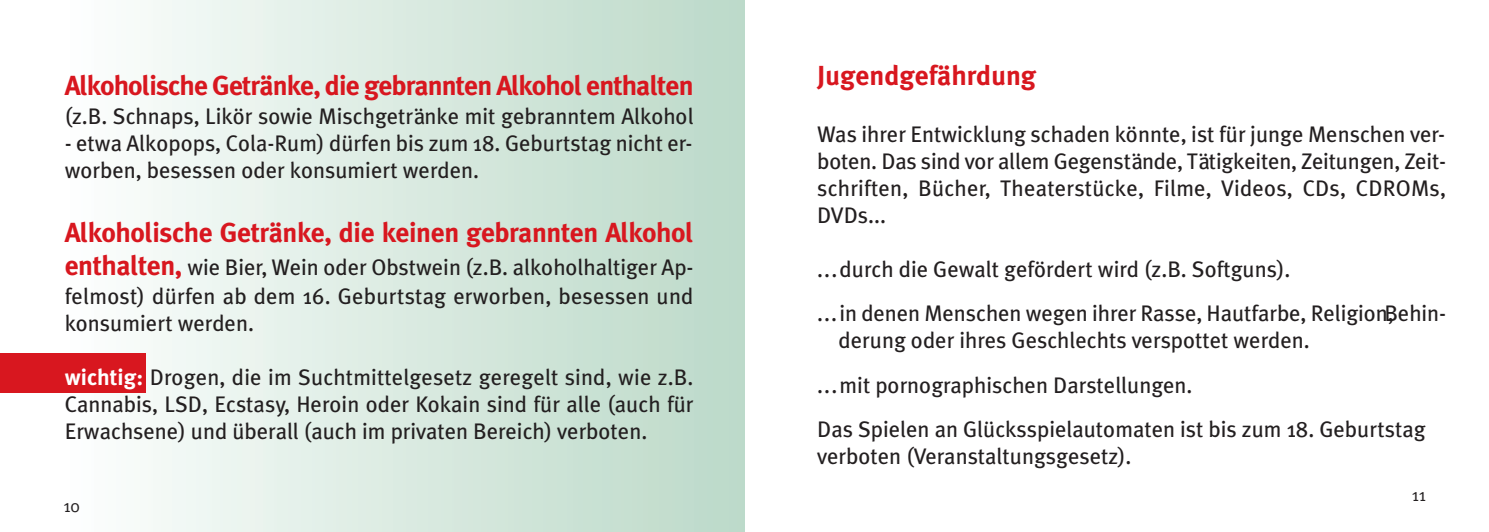
<style>
.page{position:relative;width:1489px;height:532px;background:#fff}
.page>*{position:absolute;margin:0;border:0;box-sizing:border-box;transform-origin:0 0}
.t1{font:700 27.5px "Meta Plus";letter-spacing:-.015em;color:#d8171f}
.t2{font:22.5px/27px "Meta Plus";color:#231f20}
.t3{font:17.5px "Meta Plus Normal";color:#231f20}
.s1{font-weight:700;font-size:27.5px;color:#d8171f}
.s2{font-weight:700;color:#fff}
</style>
<div class="page">
<div style="left:64px;top:0;width:680px;height:531px;background:linear-gradient(to right,#fcfefd,#bbd9c8)"></div>
<div style="left:0;top:352px;width:146px;height:40px;background:#d8171f"></div>
<p class="t1" style="left:65px;top:69px;width:630px">Alkoholische Getränke, die gebrannten Alkohol enthalten</p>
<p class="t2" style="left:65px;top:103px;width:630px">(z.B. Schnaps, Likör sowie Mischgetränke mit gebranntem Alkohol</p>
<p class="t2" style="left:65px;top:130px;width:629px">- etwa Alkopops, Cola-Rum) dürfen bis zum 18. Geburtstag nicht er&shy;worben, besessen oder konsumiert werden.</p>
<p class="t1" style="left:65px;top:216px;width:630px">Alkoholische Getränke, die keinen gebrannten Alkohol</p>
<p class="t2" style="left:65px;top:253px;width:630px;line-height:29px"><span class="s1">enthalten,</span> wie Bier, Wein oder Obstwein (z.B. alkoholhaltiger Ap&shy;felmost) dürfen ab dem 16. Geburtstag erworben, besessen und</p>
<p class="t2" style="left:65px;top:310px;width:191px">konsumiert werden.</p>
<p class="t2" style="left:65px;top:364px;width:630px;text-align:justify"><span class="s2">wichtig:</span> Drogen, die im Suchtmittelgesetz geregelt sind, wie z.B.<br>Cannabis, LSD, Ecstasy, Heroin oder Kokain sind für alle (auch für Erwachsene) und überall (auch im privaten Bereich) verboten.</p>
<p class="t3" style="left:63px;top:496px;width:18px">10</p>
<p class="t1" style="left:817px;top:60px;width:220px">Jugendgefährdung</p>
<p class="t2" style="left:817px;top:120px;width:630px;text-align:justify">Was ihrer Entwicklung schaden könnte, ist für junge Menschen ver&shy;boten. Das sind vor allem Gegenstände, Tätigkeiten, Zeitungen, Zeit&shy;schriften, Bücher, Theaterstücke, Filme, Videos, CDs, CDROMs, DVDs...</p>
<p class="t2" style="left:817px;top:246px;width:630px;line-height:44.5px">...durch die Gewalt gefördert wird (z.B. Softguns).<br>...in denen Menschen wegen ihrer Rasse, Hautfarbe, ReligionB, ehin-</p>
<p class="t2" style="left:817px;top:318px;width:610px;line-height:44.5px;text-indent:21px">derung oder ihres Geschlechts verspottet werden.<br>...mit pornographischen Darstellungen.<br>Das Spielen an Glücksspielautomaten ist bis zum 18. Geburtstag</p>
<p class="t2" style="left:817px;top:443px;width:316px">verboten (Veranstaltungsgesetz).</p>
<p class="t3" style="left:1411px;top:484px;width:16px">11</p>
</div>
